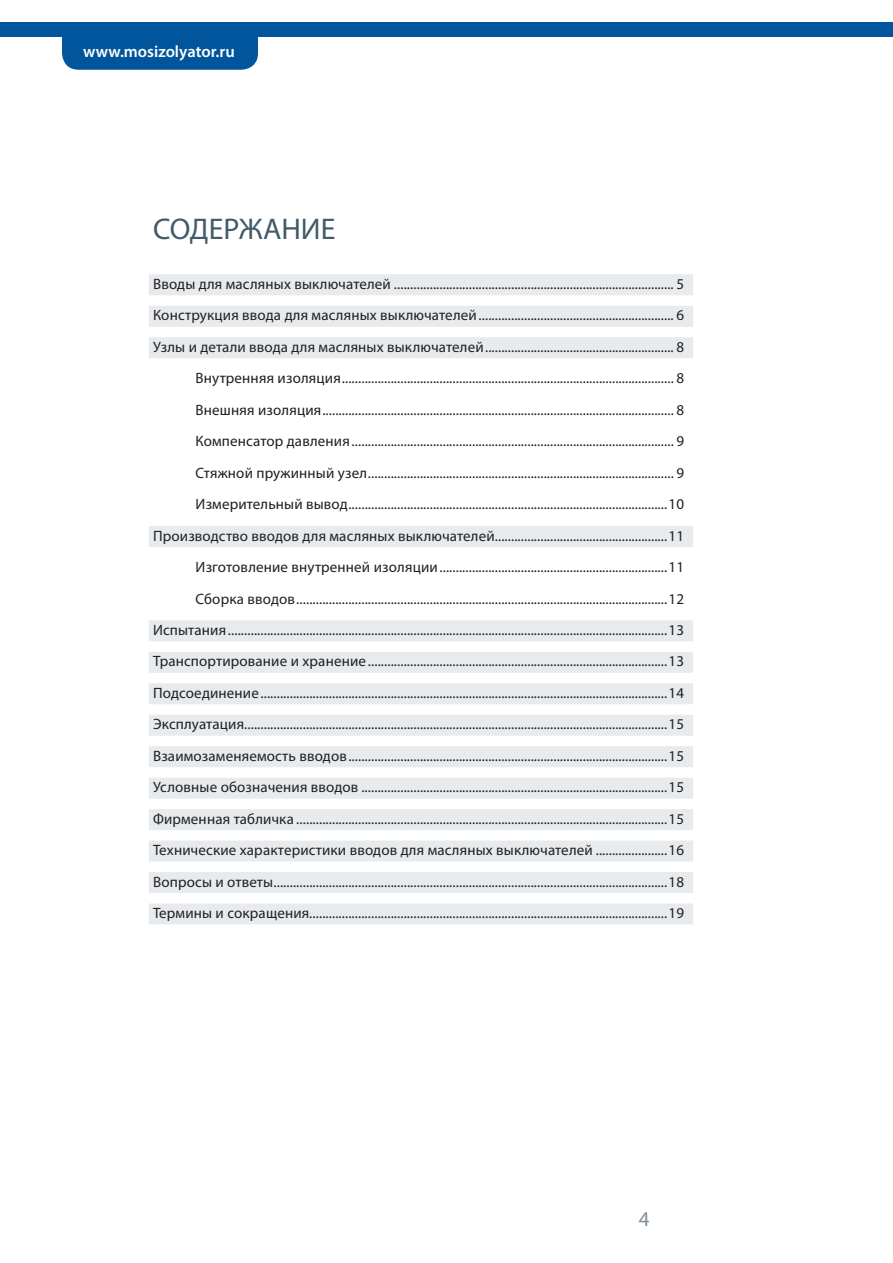
<style>
.page{position:relative;width:893px;height:1263px;background:#fff}
.page>*{position:absolute;margin:0;border:0;box-sizing:border-box;transform-origin:0 0}
.t1{font:30px "Myriad Pro";color:#425a69}
.t2{font:21px "Myriad Pro";color:#808c96}
.t3{font:600 16.5px "Myriad Pro";color:#fff}
.t4{font:15px/31.5px "Myriad Pro";letter-spacing:.01em;color:#231f20;text-align:right}
</style>
<div class="page">
<div style="left:149px;top:274px;width:544px;height:21px;background:#e7ebee"></div>
<div style="left:149px;top:306px;width:544px;height:21px;background:#e7ebee"></div>
<div style="left:149px;top:337px;width:544px;height:21px;background:#e7ebee"></div>
<div style="left:149px;top:526px;width:544px;height:21px;background:#e7ebee"></div>
<div style="left:149px;top:620px;width:544px;height:21px;background:#e7ebee"></div>
<div style="left:149px;top:652px;width:544px;height:21px;background:#e7ebee"></div>
<div style="left:149px;top:683px;width:544px;height:21px;background:#e7ebee"></div>
<div style="left:149px;top:715px;width:544px;height:21px;background:#e7ebee"></div>
<div style="left:149px;top:746px;width:544px;height:21px;background:#e7ebee"></div>
<div style="left:149px;top:778px;width:544px;height:21px;background:#e7ebee"></div>
<div style="left:149px;top:809px;width:544px;height:21px;background:#e7ebee"></div>
<div style="left:149px;top:840px;width:544px;height:21px;background:#e7ebee"></div>
<div style="left:149px;top:872px;width:544px;height:21px;background:#e7ebee"></div>
<div style="left:149px;top:903px;width:544px;height:21px;background:#e7ebee"></div>
<div style="left:0;top:22px;width:893px;height:15px;background:#01559c"></div>
<div style="left:62px;top:37px;width:196px;height:33px;background:#01559c"></div>
<p class="t3" style="left:83px;top:41px;width:153px">www.mosizolyator.ru</p>
<h1 class="t1" style="left:153px;top:210px;width:184px">СОДЕРЖАНИЕ</h1>
<p class="t4" style="left:153px;top:268px;width:533px">Вводы для масляных выключателей ...................................................................................... 5<br>Конструкция ввода для масляных выключателей............................................................ 6<br>Узлы и детали ввода для масляных выключателей.......................................................... 8<br>Внутренняя изоляция...................................................................................................... 8<br>Внешняя изоляция............................................................................................................ 8<br>Компенсатор давления................................................................................................... 9<br>Стяжной пружинный узел.............................................................................................. 9<br>Измерительный вывод..................................................................................................10<br>Производство вводов для масляных выключателей.....................................................11<br>Изготовление внутренней изоляции......................................................................11<br>Сборка вводов..................................................................................................................12<br>Испытания.......................................................................................................................................13<br>Транспортирование и хранение ............................................................................................13<br>Подсоединение.............................................................................................................................14<br>Эксплуатация..................................................................................................................................15<br>Взаимозаменяемость вводов..................................................................................................15<br>Условные обозначения вводов ..............................................................................................15<br>Фирменная табличка ..................................................................................................................15<br>Технические характеристики вводов для масляных выключателей ......................16<br>Вопросы и ответы.........................................................................................................................18<br>Термины и сокращения..............................................................................................................19</p>
<h2 class="t2" style="left:639px;top:1206px;width:12px">4</h2>
</div>
